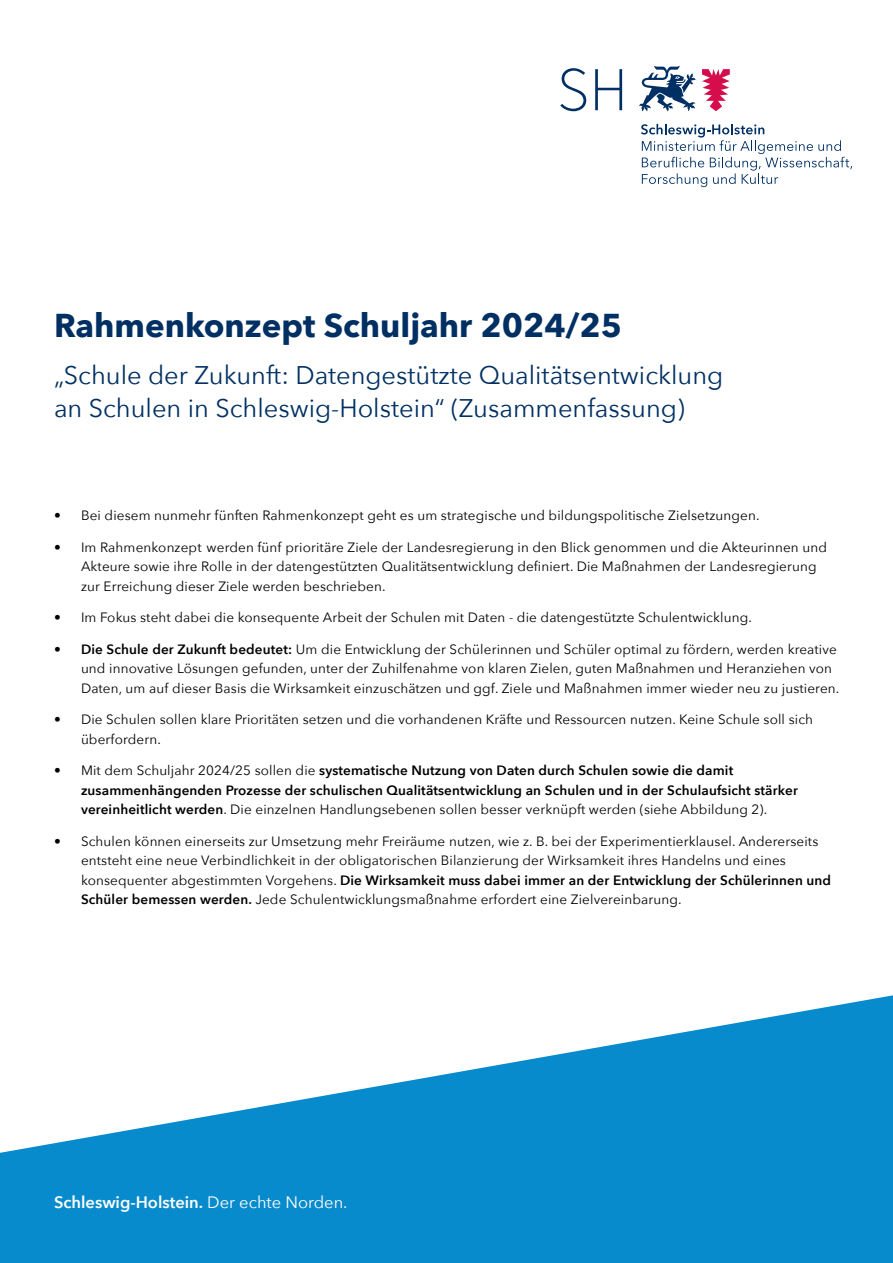
<style>
.page{position:relative;width:893px;height:1263px;background:#fff}
.page>*{position:absolute;margin:0;border:0;box-sizing:border-box;transform-origin:0 0}
.t1{font:700 33px "Avenir Next";color:#003063}
.t2{font:25.5px/33px "Avenir Next";color:#003063}
.t3{font:600 16.5px "Avenir Next";color:#fff}
.t4{font:13.5px/19.5px "Avenir Next";letter-spacing:.01em;color:#000}
.t5{font:600 13.5px/19.5px "Avenir Next";letter-spacing:.01em;color:#000}
.s1{font-weight:600}
.s2{font-weight:400}
</style>
<div class="page">
<svg style="left:641px;top:124px;width:211px;height:63px"></svg>
<svg style="left:702px;top:69px;width:28px;height:42px"></svg>
<svg style="left:639px;top:66px;width:56px;height:45px"></svg>
<svg style="left:595px;top:69px;width:27px;height:41px"></svg>
<svg style="left:560px;top:68px;width:26px;height:43px"></svg>
<svg style="left:0;top:995px;width:893px;height:268px;fill:#088bcc"></svg>
<h1 class="t1" style="left:54px;top:297px;width:570px">Rahmenkonzept Schuljahr 2024/25</h1>
<h2 class="t2" style="left:54px;top:357px;width:671px">„Schule der Zukunft: Datengestützte Qualitätsentwicklung an Schulen in Schleswig-Holstein“ (Zusammenfassung)</h2>
<p class="t4" style="left:54px;top:505px;width:707px">• Bei diesem nunmehr fünften Rahmenkonzept geht es um strategische und bildungspolitische Zielsetzungen.</p>
<p class="t4" style="left:81px;top:537px;width:747px;text-indent:-27px">• Im Rahmenkonzept werden fünf prioritäre Ziele der Landesregierung in den Blick genommen und die Akteurinnen und<br>Akteure sowie ihre Rolle in der datengestützten Qualitätsentwicklung definiert. Die Maßnahmen der Landesregierung zur Erreichung dieser Ziele werden beschrieben.</p>
<p class="t4" style="left:54px;top:607px;width:699px">• Im Fokus steht dabei die konsequente Arbeit der Schulen mit Daten - die datengestützte Schulentwicklung.</p>
<p class="t4" style="left:81px;top:639px;width:760px;text-indent:-27px"><span class="s1">• Die Schule der Zukunft bedeutet:</span> Um die Entwicklung der Schülerinnen und Schüler optimal zu fördern, werden kreative und innovative Lösungen gefunden, unter der Zuhilfenahme von klaren Zielen, guten Maßnahmen und Heranziehen von<br>Daten, um auf dieser Basis die Wirksamkeit einzuschätzen und ggf. Ziele und Maßnahmen immer wieder neu zu justieren.</p>
<p class="t4" style="left:81px;top:709px;width:734px;text-indent:-27px">• Die Schulen sollen klare Prioritäten setzen und die vorhandenen Kräfte und Ressourcen nutzen. Keine Schule soll sich überfordern.</p>
<p class="t5" style="left:81px;top:760px;width:718px;text-indent:-27px"><span class="s2">• Mit dem Schuljahr 2024/25 sollen die</span> systematische Nutzung von Daten durch Schulen sowie die damit zusammenhängenden Prozesse der schulischen Qualitätsentwicklung an Schulen und in der Schulaufsicht stärker vereinheitlicht werden<span class="s2">. Die einzelnen Handlungsebenen sollen besser verknüpft werden (siehe Abbildung 2).</span></p>
<p class="t4" style="left:81px;top:831px;width:752px;text-indent:-27px">• Schulen können einerseits zur Umsetzung mehr Freiräume nutzen, wie z. B. bei der Experimentierklausel. Andererseits entsteht eine neue Verbindlichkeit in der obligatorischen Bilanzierung der Wirksamkeit ihres Handelns und eines konsequenter abgestimmten Vorgehens. <span class="s1">Die Wirksamkeit muss dabei immer an der Entwicklung der Schülerinnen und Schüler bemessen werden.</span> Jede Schulentwicklungsmaßnahme erfordert eine Zielvereinbarung.</p>
<p class="t3" style="left:54px;top:1188px;width:295px">Schleswig-Holstein. <span class="s2">Der echte Norden.</span></p>
</div>
